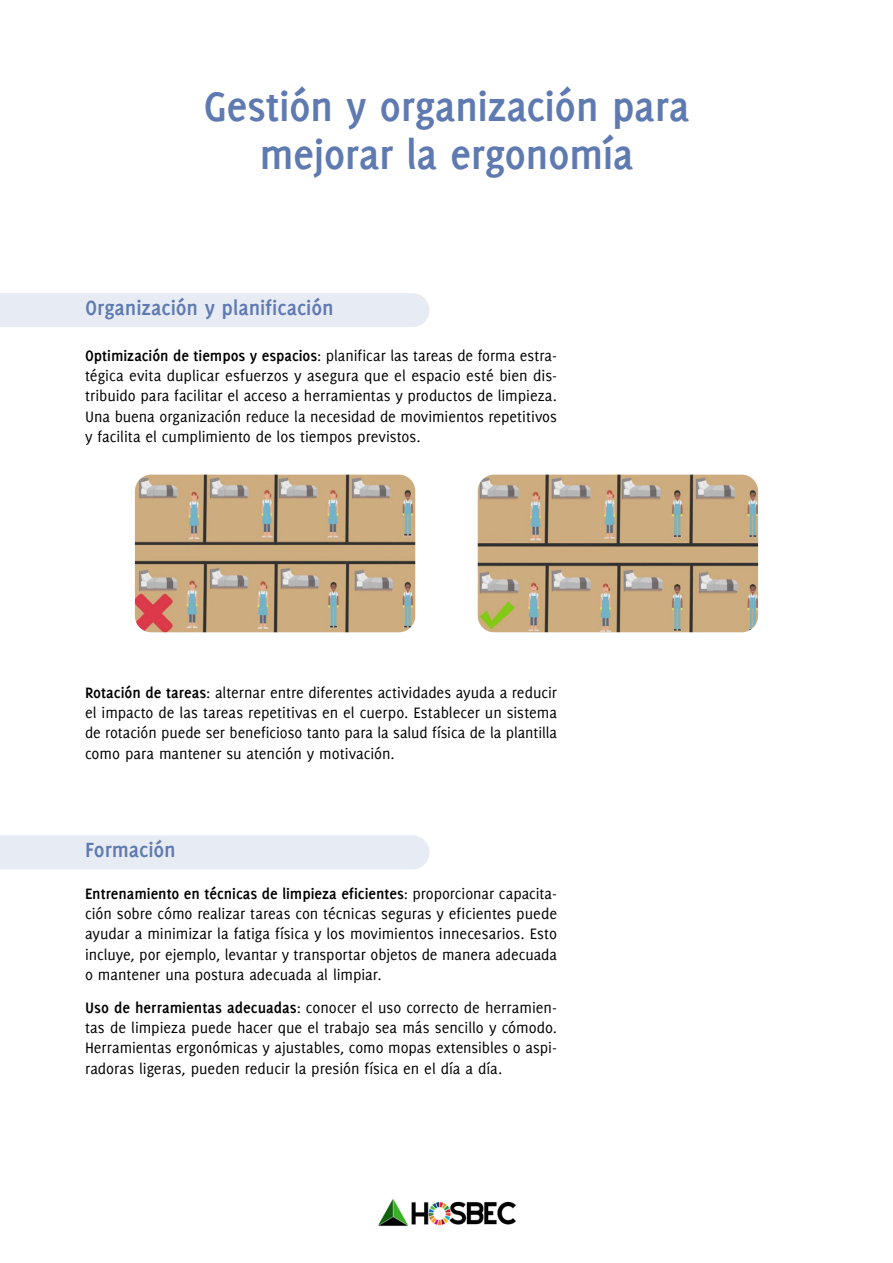
<style>
.page{position:relative;width:893px;height:1263px;background:#fff}
.page>*{position:absolute;margin:0;border:0;box-sizing:border-box;transform-origin:0 0}
.t1{font:700 45px/48px "Delicious";letter-spacing:-.01em;color:#5f7ab1;text-align:center}
.t2{font:700 22.5px "Delicious";letter-spacing:-.005em;color:#5f7ab1}
.t3{font:16.5px/20.2px "Delicious";color:#000;text-align:justify}
.s1{font-weight:700}
</style>
<div class="page">
<img style="left:378px;top:1199px;width:138px;height:28px">
<div style="left:0;top:293px;width:429px;height:34px;background:#e7ebf3"></div>
<div style="left:0;top:835px;width:429px;height:34px;background:#e7ebf3"></div>
<img style="left:135px;top:475px;width:280px;height:157px">
<img style="left:478px;top:475px;width:280px;height:157px">
<h1 class="t1" style="left:204px;top:81px;width:487px">Gestión y organización para mejorar la ergonomía</h1>
<h2 class="t2" style="left:85px;top:295px;width:250px">Organización y planificación</h2>
<p class="t3" style="left:85px;top:345px;width:473px"><span class="s1">Optimización de tiempos y espacios</span>: planificar las tareas de forma estra&shy;tégica evita duplicar esfuerzos y asegura que el espacio esté bien dis&shy;tribuido para facilitar el acceso a herramientas y productos de limpieza.<br>Una buena organización reduce la necesidad de movimientos repetitivos y facilita el cumplimiento de los tiempos previstos.</p>
<p class="t3" style="left:85px;top:682px;width:473px"><span class="s1">Rotación de tareas</span>: alternar entre diferentes actividades ayuda a reducir el impacto de las tareas repetitivas en el cuerpo. Establecer un sistema de rotación puede ser beneficioso tanto para la salud física de la plantilla como para mantener su atención y motivación.</p>
<h2 class="t2" style="left:85px;top:837px;width:92px">Formación</h2>
<p class="t3" style="left:85px;top:883px;width:473px"><span class="s1">Entrenamiento en técnicas de limpieza eficientes</span>: proporcionar capacita&shy;ción sobre cómo realizar tareas con técnicas seguras y eficientes puede ayudar a minimizar la fatiga física y los movimientos innecesarios. Esto incluye, por ejemplo, levantar y transportar objetos de manera adecuada o mantener una postura adecuada al limpiar.</p>
<p class="t3" style="left:85px;top:997px;width:474px"><span class="s1">Uso de herramientas adecuadas</span>: conocer el uso correcto de herramien&shy;tas de limpieza puede hacer que el trabajo sea más sencillo y cómodo.<br>Herramientas ergonómicas y ajustables, como mopas extensibles o aspi&shy;radoras ligeras, pueden reducir la presión física en el día a día.</p>
</div>
